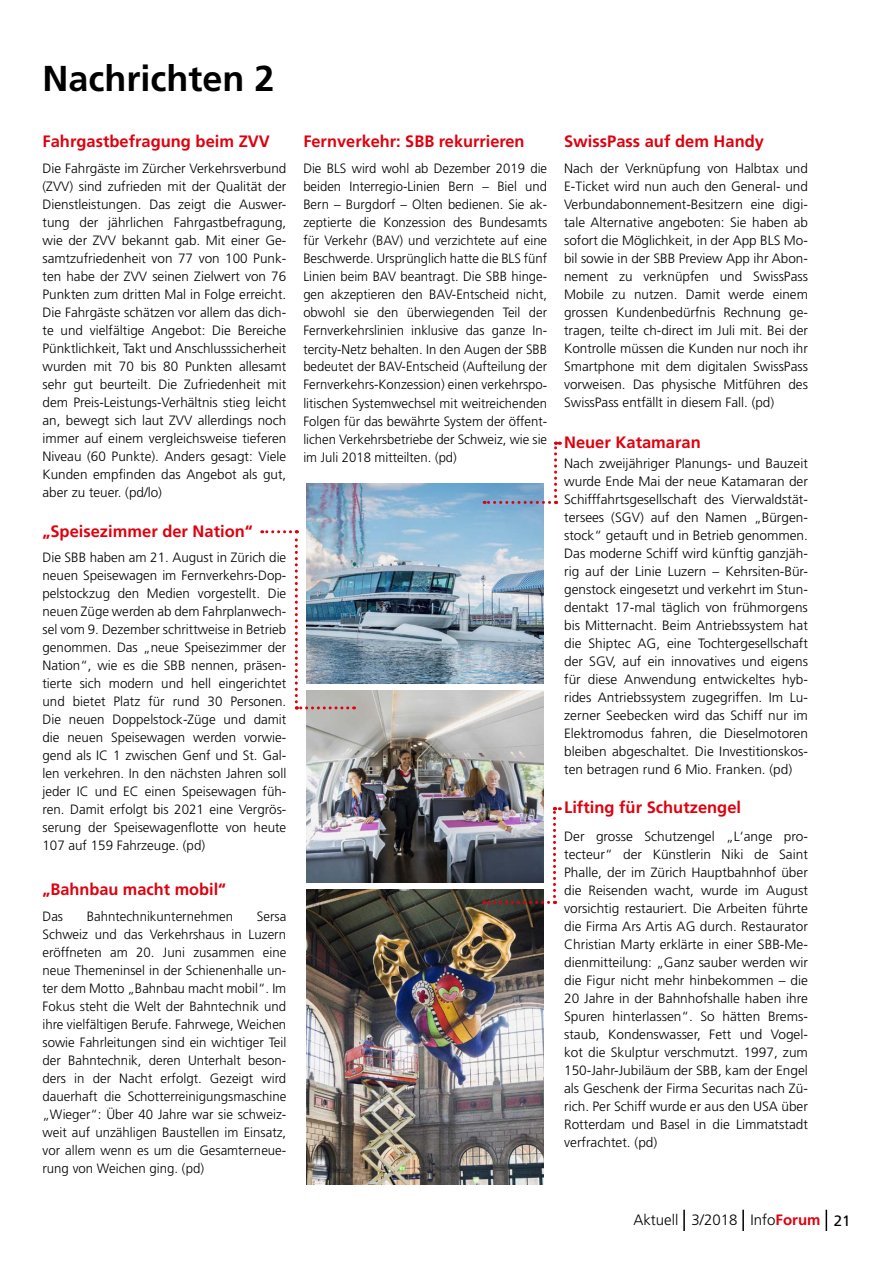
<style>
.page{position:relative;width:893px;height:1263px;background:#fff}
.page>*{position:absolute;margin:0;border:0;box-sizing:border-box;transform-origin:0 0}
.t1{font:700 36px "Frutiger";color:#000}
.t2{font:700 16.5px "Frutiger";color:#df000e}
.t3{font:300 15px "Frutiger";color:#000}
.t4{font:300 13.5px/18px "Frutiger";color:#000;text-align:justify}
.s1{font-weight:700;color:#df000e}
.s2{font-weight:400}
</style>
<div class="page">
<hr style="left:683px;top:1210px;width:2px;height:21px;background:#000">
<hr style="left:742px;top:1210px;width:2px;height:21px;background:#000">
<svg style="left:826px;top:1210px;width:1px;height:21px"></svg>
<img style="left:307px;top:483px;width:237px;height:200px">
<img style="left:307px;top:890px;width:237px;height:294px">
<img style="left:307px;top:690px;width:237px;height:193px">
<svg style="left:484px;top:442px;width:76px;height:62px"></svg>
<img style="left:484px;top:807px;width:76px;height:97px">
<img style="left:262px;top:530px;width:86px;height:179px">
<h1 class="t1" style="left:43px;top:57px;width:234px">Nachrichten 2</h1>
<p class="t2" style="left:43px;top:132px;width:229px">Fahrgastbefragung beim ZVV</p>
<p class="t4" style="left:43px;top:160px;width:245px;text-align:left">Die Fahrgäste im Zürcher Verkehrsverbund (ZVV) sind zufrieden mit der Qualität der Dienstleistungen. Das zeigt die Auswer&shy;tung der jährlichen Fahrgastbefragung, wie der ZVV bekannt gab. Mit einer Ge&shy;samtzufriedenheit von 77 von 100 Punk&shy;ten habe der ZVV seinen Zielwert von 76<br>Punkten zum dritten Mal in Folge erreicht.<br>Die Fahrgäste schätzen vor allem das dich&shy;te und vielfältige Angebot: Die Bereiche Pünktlichkeit, Takt und Anschlusssicherheit wurden mit 70 bis 80 Punkten allesamt sehr gut beurteilt. Die Zufriedenheit mit dem Preis-Leistungs-Verhältnis stieg leicht an, bewegt sich laut ZVV allerdings noch immer auf einem vergleichsweise tieferen Niveau (60 Punkte). Anders gesagt: Viele Kunden empfinden das Angebot als gut, aber zu teuer. (pd/lo)</p>
<p class="t2" style="left:43px;top:521px;width:212px">„Speisezimmer der Nation“</p>
<p class="t4" style="left:43px;top:548px;width:245px;text-align:left">Die SBB haben am 21. August in Zürich die neuen Speisewagen im Fernverkehrs-Dop&shy;pelstockzug den Medien vorgestellt. Die neuen Züge werden ab dem Fahrplanwech&shy;sel vom 9. Dezember schrittweise in Betrieb genommen. Das „neue Speisezimmer der Nation“, wie es die SBB nennen, präsen&shy;tierte sich modern und hell eingerichtet und bietet Platz für rund 30 Personen.<br>Die neuen Doppelstock-Züge und damit die neuen Speisewagen werden vorwie&shy;gend als IC 1 zwischen Genf und St. Gal&shy;len verkehren. In den nächsten Jahren soll jeder IC und EC einen Speisewagen füh&shy;ren. Damit erfolgt bis 2021 eine Vergrös&shy;serung der Speisewagenflotte von heute 107 auf 159 Fahrzeuge. (pd)</p>
<p class="t2" style="left:43px;top:879px;width:185px">„Bahnbau macht mobil“</p>
<p class="t4" style="left:43px;top:907px;width:22px">Das</p>
<p class="t4" style="left:87px;top:907px;width:148px">Bahntechnikunternehmen</p>
<p class="t4" style="left:43px;top:907px;width:245px;text-indent:214px">Sersa Schweiz und das Verkehrshaus in Luzern eröffneten am 20. Juni zusammen eine neue Themeninsel in der Schienenhalle un&shy;ter dem Motto „Bahnbau macht mobil“. Im Fokus steht die Welt der Bahntechnik und ihre vielfältigen Berufe. Fahrwege, Weichen sowie Fahrleitungen sind ein wichtiger Teil der Bahntechnik, deren Unterhalt beson&shy;ders in der Nacht erfolgt. Gezeigt wird dauerhaft die Schotterreinigungsmaschine „Wieger“: Über 40 Jahre war sie schweiz&shy;weit auf unzähligen Baustellen im Einsatz, vor allem wenn es um die Gesamterneue&shy;rung von Weichen ging. (pd)</p>
<p class="t2" style="left:303px;top:132px;width:223px">Fernverkehr: SBB rekurrieren</p>
<p class="t4" style="left:303px;top:160px;width:245px">Die BLS wird wohl ab Dezember 2019 die beiden Interregio-Linien Bern – Biel und Bern – Burgdorf – Olten bedienen. Sie ak&shy;zeptierte die Konzession des Bundesamts für Verkehr (BAV) und verzichtete auf eine Beschwerde. Ursprünglich hatte die BLS fünf Linien beim BAV beantragt. Die SBB hinge&shy;gen akzeptieren den BAV-Entscheid nicht, obwohl sie den überwiegenden Teil der Fernverkehrslinien inklusive das ganze In&shy;tercity-Netz behalten. In den Augen der SBB bedeutet der BAV-Entscheid (Aufteilung der Fernverkehrs-Konzession) einen verkehrspo&shy;litischen Systemwechsel mit weitreichenden Folgen für das bewährte System der öffent&shy;lichen Verkehrsbetriebe der Schweiz, wie sie im Juli 2018 mitteilten. (pd)</p>
<p class="t2" style="left:564px;top:132px;width:201px">SwissPass auf dem Handy</p>
<p class="t4" style="left:564px;top:160px;width:245px">Nach der Verknüpfung von Halbtax und E-Ticket wird nun auch den General- und Verbundabonnement-Besitzern eine digi&shy;tale Alternative angeboten: Sie haben ab sofort die Möglichkeit, in der App BLS Mo&shy;bil sowie in der SBB Preview App ihr Abon&shy;nement zu verknüpfen und SwissPass Mobile zu nutzen. Damit werde einem grossen Kundenbedürfnis Rechnung ge&shy;tragen, teilte ch-direct im Juli mit. Bei der Kontrolle müssen die Kunden nur noch ihr Smartphone mit dem digitalen SwissPass vorweisen. Das physische Mitführen des SwissPass entfällt in diesem Fall. (pd)</p>
<p class="t2" style="left:564px;top:433px;width:138px">Neuer Katamaran</p>
<p class="t4" style="left:564px;top:454px;width:245px;text-align:left">Nach zweijähriger Planungs- und Bauzeit wurde Ende Mai der neue Katamaran der Schifffahrtsgesellschaft des Vierwaldstät&shy;tersees (SGV) auf den Namen „Bürgen&shy;stock“ getauft und in Betrieb genommen.<br>Das moderne Schiff wird künftig ganzjäh&shy;rig auf der Linie Luzern – Kehrsiten-Bür&shy;genstock eingesetzt und verkehrt im Stun&shy;dentakt 17-mal täglich von frühmorgens bis Mitternacht. Beim Antriebssystem hat die Shiptec AG, eine Tochtergesellschaft der SGV, auf ein innovatives und eigens für diese Anwendung entwickeltes hyb&shy;rides Antriebssystem zugegriffen. Im Lu&shy;zerner Seebecken wird das Schiff nur im Elektromodus fahren, die Dieselmotoren bleiben abgeschaltet. Die Investitionskos&shy;ten betragen rund 6 Mio. Franken. (pd)</p>
<p class="t2" style="left:564px;top:798px;width:178px">Lifting für Schutzengel</p>
<p class="t4" style="left:564px;top:828px;width:245px">Der grosse Schutzengel „L‘ange pro&shy;tecteur“ der Künstlerin Niki de Saint Phalle, der im Zürich Hauptbahnhof über die Reisenden wacht, wurde im August vorsichtig restauriert. Die Arbeiten führte die Firma Ars Artis AG durch. Restaurator Christian Marty erklärte in einer SBB-Me&shy;dienmitteilung: „Ganz sauber werden wir die Figur nicht mehr hinbekommen – die 20 Jahre in der Bahnhofshalle haben ihre Spuren hinterlassen“. So hätten Brems&shy;staub, Kondenswasser, Fett und Vogel&shy;kot die Skulptur verschmutzt. 1997, zum 150-Jahr-Jubiläum der SBB, kam der Engel als Geschenk der Firma Securitas nach Zü&shy;rich. Per Schiff wurde er aus den USA über Rotterdam und Basel in die Limmatstadt verfrachtet. (pd)</p>
<p class="t3" style="left:633px;top:1211px;width:219px">Aktuell 3/2018 Info<span class="s1">Forum</span> <span class="s2">21</span></p>
</div>
